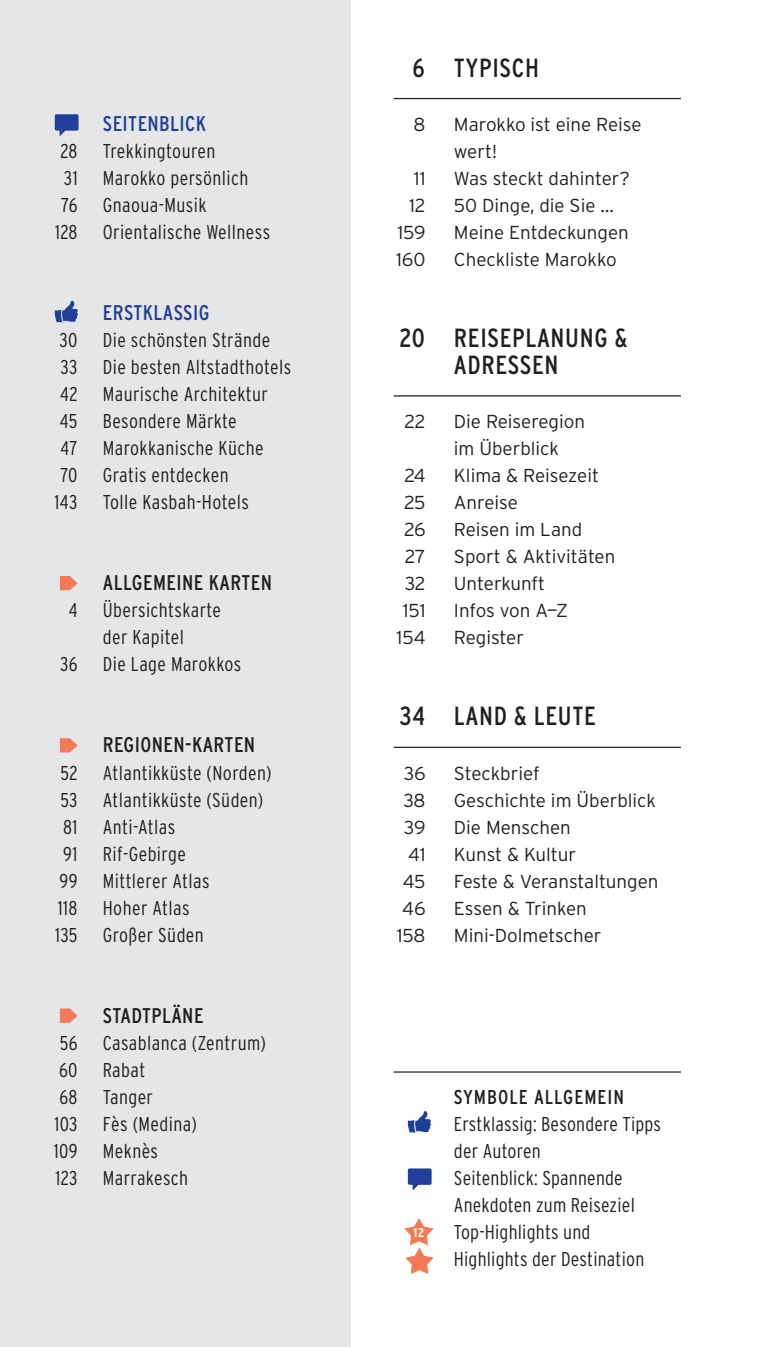
<style>
.page{position:relative;width:766px;height:1347px;background:#fff}
.page>*{position:absolute;margin:0;border:0;box-sizing:border-box;transform-origin:0 0}
.t1{font:condensed 26.25px/27px "Interstate";letter-spacing:.025em;color:#221f20;text-align:center}
.t2{font:condensed 21.25px "Interstate";letter-spacing:.02em;color:#221f20}
.t3{font:condensed 21.25px "Interstate";letter-spacing:.02em;color:#213f99}
.t4{font:300 condensed 20px/27px "Interstate";letter-spacing:.02em;color:#221f20}
.t5{font:condensed 20px "Interstate";letter-spacing:.05em;color:#221f20}
.t6{font:300 18.75px/27px "Interstate";color:#221f20}
.t7{font:700 condensed 13px "Interstate";color:#fff}
</style>
<div class="page">
<hr style="left:393px;top:1071px;width:287px;height:1px;background:#221f20">
<svg style="left:407px;top:1111px;width:24px;height:21px"></svg>
<svg style="left:407px;top:1168px;width:25px;height:22px"></svg>
<svg style="left:404px;top:1218px;width:29px;height:56px"></svg>
<hr style="left:393px;top:98px;width:287px;height:1px;background:#221f20">
<hr style="left:393px;top:395px;width:287px;height:1px;background:#221f20">
<hr style="left:393px;top:746px;width:287px;height:2px;background:#221f20">
<div style="left:0;top:0;width:351px;height:1346px;background:#e5e6e7"></div>
<svg style="left:55px;top:114px;width:24px;height:22px"></svg>
<svg style="left:54px;top:301px;width:24px;height:21px"></svg>
<svg style="left:60px;top:576px;width:18px;height:14px"></svg>
<svg style="left:60px;top:738px;width:18px;height:14px"></svg>
<svg style="left:60px;top:1008px;width:18px;height:14px"></svg>
<p class="t3" style="left:103px;top:111px;width:105px">SEITENBLICK</p>
<p class="t4" style="left:60px;top:138px;width:19px">28</p>
<p class="t4" style="left:103px;top:138px;width:114px">Trekkingtouren</p>
<p class="t4" style="left:64px;top:165px;width:15px">31</p>
<p class="t4" style="left:103px;top:165px;width:147px">Marokko persönlich</p>
<p class="t4" style="left:61px;top:192px;width:18px">76</p>
<p class="t4" style="left:103px;top:192px;width:105px">Gnaoua-Musik</p>
<p class="t4" style="left:55px;top:219px;width:24px">128</p>
<p class="t4" style="left:103px;top:219px;width:169px">Orientalische Wellness</p>
<p class="t3" style="left:103px;top:301px;width:108px">ERSTKLASSIG</p>
<p class="t4" style="left:60px;top:327px;width:19px">30</p>
<p class="t4" style="left:103px;top:327px;width:169px">Die schönsten Strände</p>
<p class="t4" style="left:61px;top:354px;width:19px">33</p>
<p class="t4" style="left:103px;top:354px;width:190px">Die besten Altstadthotels</p>
<p class="t4" style="left:60px;top:381px;width:19px">42</p>
<p class="t4" style="left:103px;top:381px;width:167px">Maurische Architektur</p>
<p class="t4" style="left:60px;top:408px;width:19px">45</p>
<p class="t4" style="left:103px;top:408px;width:135px">Besondere Märkte</p>
<p class="t4" style="left:60px;top:435px;width:19px">47</p>
<p class="t4" style="left:103px;top:435px;width:162px">Marokkanische Küche</p>
<p class="t4" style="left:60px;top:462px;width:19px">70</p>
<p class="t4" style="left:103px;top:462px;width:127px">Gratis entdecken</p>
<p class="t4" style="left:55px;top:489px;width:24px">143</p>
<p class="t4" style="left:103px;top:489px;width:148px">Tolle Kasbah- Hotels</p>
<p class="t2" style="left:103px;top:571px;width:171px">ALLGEMEINE KARTEN</p>
<p class="t4" style="left:69px;top:597px;width:10px">4</p>
<p class="t4" style="left:103px;top:597px;width:120px">Übersichtskarte der Kapitel</p>
<p class="t4" style="left:60px;top:651px;width:19px">36</p>
<p class="t4" style="left:103px;top:651px;width:140px">Die Lage Marokkos</p>
<p class="t2" style="left:103px;top:733px;width:154px">REGIONEN-KARTEN</p>
<p class="t4" style="left:60px;top:759px;width:19px">52</p>
<p class="t4" style="left:103px;top:759px;width:170px">Atlantikküste (Norden)</p>
<p class="t4" style="left:60px;top:786px;width:19px">53</p>
<p class="t4" style="left:103px;top:786px;width:162px">Atlantikküste (Süden)</p>
<p class="t4" style="left:63px;top:813px;width:16px">81</p>
<p class="t4" style="left:103px;top:813px;width:74px">Anti-Atlas</p>
<p class="t4" style="left:63px;top:840px;width:16px">91</p>
<p class="t4" style="left:103px;top:840px;width:85px">Rif-Gebirge</p>
<p class="t4" style="left:60px;top:867px;width:19px">99</p>
<p class="t4" style="left:103px;top:867px;width:108px">Mittlerer Atlas</p>
<p class="t4" style="left:58px;top:894px;width:21px">118</p>
<p class="t4" style="left:103px;top:894px;width:88px">Hoher Atlas</p>
<p class="t4" style="left:55px;top:921px;width:24px">135</p>
<p class="t4" style="left:103px;top:921px;width:102px">Großer Süden</p>
<p class="t2" style="left:103px;top:1003px;width:102px">STADTPLÄNE</p>
<p class="t4" style="left:60px;top:1029px;width:19px">56</p>
<p class="t4" style="left:103px;top:1029px;width:165px">Casablanca (Zentrum)</p>
<p class="t4" style="left:59px;top:1056px;width:20px">60</p>
<p class="t4" style="left:103px;top:1056px;width:44px">Rabat</p>
<p class="t4" style="left:59px;top:1083px;width:20px">68</p>
<p class="t4" style="left:103px;top:1083px;width:52px">Tanger</p>
<p class="t4" style="left:55px;top:1110px;width:25px">103</p>
<p class="t4" style="left:103px;top:1110px;width:96px">Fès (Medina)</p>
<p class="t4" style="left:54px;top:1137px;width:25px">109</p>
<p class="t4" style="left:103px;top:1137px;width:57px">Meknès</p>
<p class="t4" style="left:55px;top:1164px;width:24px">123</p>
<p class="t4" style="left:103px;top:1164px;width:87px">Marrakesch</p>
<h1 class="t1" style="left:412px;top:54px;width:128px">6 TYPISCH</h1>
<p class="t6" style="left:413px;top:111px;width:13px">8</p>
<p class="t6" style="left:454px;top:111px;width:189px">Marokko ist eine Reise wert!</p>
<p class="t6" style="left:414px;top:165px;width:13px">11</p>
<p class="t6" style="left:454px;top:165px;width:177px">Was steckt dahinter?</p>
<p class="t6" style="left:409px;top:192px;width:18px">12</p>
<p class="t6" style="left:454px;top:192px;width:161px">50 Dinge, die Sie …</p>
<p class="t6" style="left:397px;top:219px;width:30px">159</p>
<p class="t6" style="left:454px;top:219px;width:176px">Meine Entdeckungen</p>
<p class="t6" style="left:396px;top:246px;width:31px">160</p>
<p class="t6" style="left:454px;top:246px;width:164px">Checkliste Marokko</p>
<h1 class="t1" style="left:399px;top:324px;width:230px">20 REISEPLANUNG &amp;<br>ADRESSEN</h1>
<p class="t6" style="left:404px;top:408px;width:22px">22</p>
<p class="t6" style="left:454px;top:408px;width:133px">Die Reiseregion im Überblick</p>
<p class="t6" style="left:404px;top:462px;width:23px">24</p>
<p class="t6" style="left:454px;top:462px;width:147px">Klima &amp; Reisezeit</p>
<p class="t6" style="left:404px;top:489px;width:23px">25</p>
<p class="t6" style="left:454px;top:489px;width:66px">Anreise</p>
<p class="t6" style="left:404px;top:516px;width:23px">26</p>
<p class="t6" style="left:454px;top:516px;width:130px">Reisen im Land</p>
<p class="t6" style="left:405px;top:543px;width:22px">27</p>
<p class="t6" style="left:454px;top:543px;width:163px">Sport &amp; Aktivitäten</p>
<p class="t6" style="left:404px;top:570px;width:22px">32</p>
<p class="t6" style="left:454px;top:570px;width:93px">Unterkunft</p>
<p class="t6" style="left:402px;top:597px;width:24px">151</p>
<p class="t6" style="left:454px;top:597px;width:115px">Infos von A—Z</p>
<p class="t6" style="left:396px;top:624px;width:30px">154</p>
<p class="t6" style="left:454px;top:624px;width:72px">Register</p>
<h1 class="t1" style="left:399px;top:702px;width:198px">34 LAND &amp; LEUTE</h1>
<p class="t6" style="left:403px;top:759px;width:23px">36</p>
<p class="t6" style="left:454px;top:759px;width:87px">Steckbrief</p>
<p class="t6" style="left:403px;top:786px;width:24px">38</p>
<p class="t6" style="left:454px;top:786px;width:203px">Geschichte im Überblick</p>
<p class="t6" style="left:404px;top:813px;width:23px">39</p>
<p class="t6" style="left:454px;top:813px;width:118px">Die Menschen</p>
<p class="t6" style="left:408px;top:840px;width:19px">41</p>
<p class="t6" style="left:454px;top:840px;width:124px">Kunst &amp; Kultur</p>
<p class="t6" style="left:402px;top:867px;width:24px">45</p>
<p class="t6" style="left:454px;top:867px;width:206px">Feste &amp; Veranstaltungen</p>
<p class="t6" style="left:402px;top:895px;width:25px">46</p>
<p class="t6" style="left:454px;top:895px;width:134px">Essen &amp; Trinken</p>
<p class="t6" style="left:396px;top:922px;width:30px">158</p>
<p class="t6" style="left:454px;top:922px;width:149px">Mini-Dolmetscher</p>
<p class="t7" style="left:413px;top:1225px;width:12px">12</p>
<p class="t5" style="left:454px;top:1085px;width:172px">SYMBOLE ALLGEMEIN</p>
<p class="t4" style="left:454px;top:1110px;width:209px">Erstklassig: Besondere Tipps der Autoren<br>Seitenblick: Spannende<br>Anekdoten zum Reiseziel<br>Top-Highlights und<br>Highlights der Destination</p>
</div>
